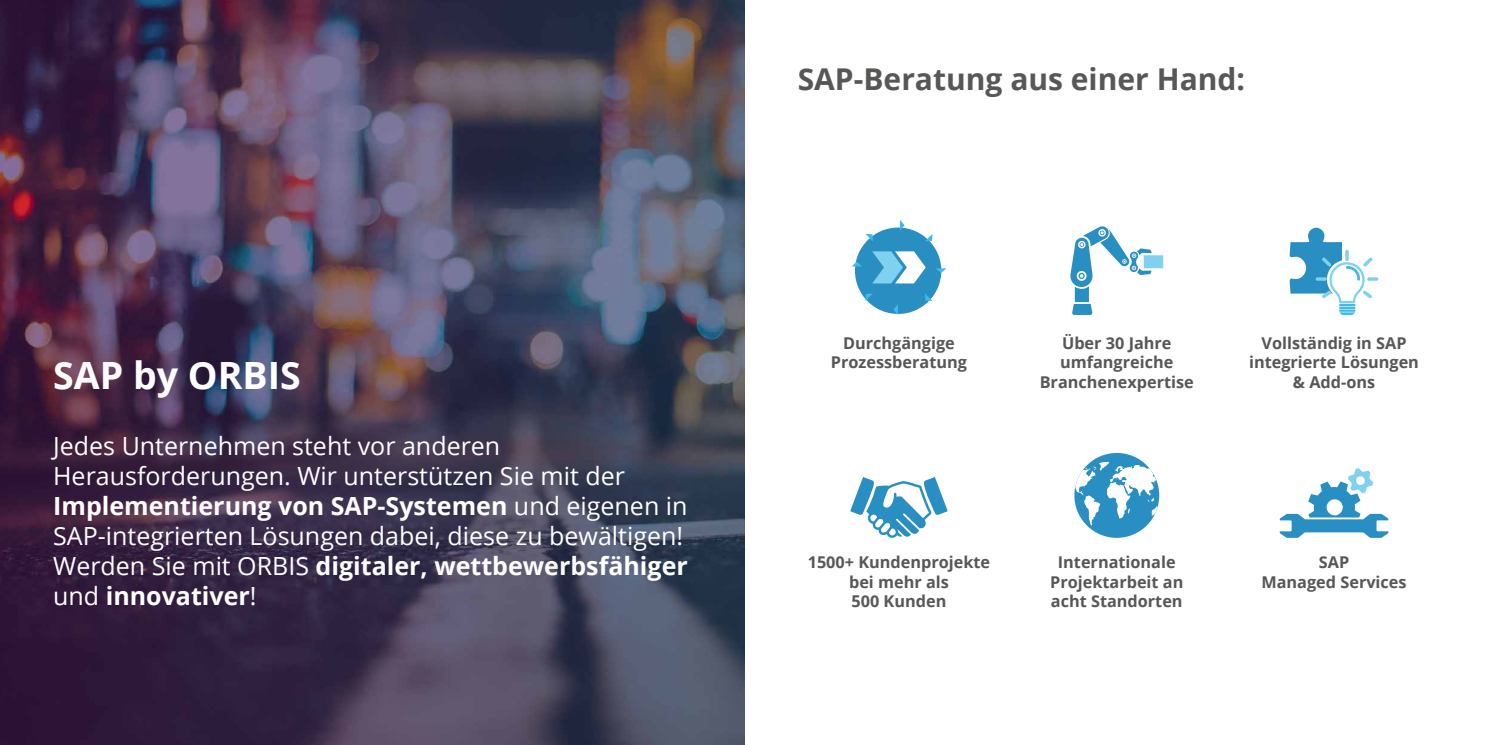
<style>
.page{position:relative;width:1489px;height:745px;background:#fff}
.page>*{position:absolute;margin:0;border:0;box-sizing:border-box;transform-origin:0 0}
.t1{font:700 37.5px "Open Sans";color:#fff}
.t2{font:700 30px "Open Sans";color:#575756}
.t3{font:25px/30px "Open Sans";color:#fff}
.t4{font:700 16.25px/19.5px "Open Sans";color:#575756;text-align:center}
.s1{font-weight:700}
</style>
<div class="page">
<img style="left:0;top:0;width:744px;height:744px">
<div style="left:855px;top:227px;width:86px;height:87px;background:#298fc2;border-radius:50%"></div>
<svg style="left:872px;top:251px;width:53px;height:32px"></svg>
<svg style="left:852px;top:262px;width:9px;height:4px"></svg>
<svg style="left:936px;top:268px;width:10px;height:5px"></svg>
<svg style="left:865px;top:293px;width:8px;height:8px"></svg>
<svg style="left:924px;top:234px;width:8px;height:7px"></svg>
<svg style="left:893px;top:306px;width:4px;height:8px"></svg>
<svg style="left:899px;top:220px;width:5px;height:10px"></svg>
<svg style="left:925px;top:294px;width:7px;height:7px"></svg>
<svg style="left:865px;top:234px;width:8px;height:7px"></svg>
<div style="left:1143px;top:255px;width:20px;height:13px;background:#80d1f0"></div>
<svg style="left:1070px;top:226px;width:81px;height:89px"></svg>
<hr style="left:1338px;top:303px;width:17px;height:3px;background:#40b8e8">
<hr style="left:1338px;top:306px;width:17px;height:3px;background:#40b8e8">
<svg style="left:1339px;top:309px;width:16px;height:6px"></svg>
<svg style="left:1289px;top:227px;width:89px;height:76px"></svg>
<svg style="left:850px;top:477px;width:97px;height:60px"></svg>
<div style="left:1074px;top:452px;width:85px;height:85px;background:#298fc2;border-radius:50%"></div>
<svg style="left:1074px;top:461px;width:84px;height:64px"></svg>
<svg style="left:1279px;top:468px;width:109px;height:69px"></svg>
<svg style="left:1355px;top:476px;width:9px;height:8px"></svg>
<div style="left:1326px;top:499px;width:16px;height:16px;background:#fff;border-radius:50%"></div>
<h1 class="t1" style="left:53px;top:348px;width:249px">SAP by ORBIS</h1>
<p class="t3" style="left:53px;top:430px;width:636px">Jedes Unternehmen steht vor anderen Herausforderungen. Wir unterstützen Sie mit der <span class="s1">Implementierung von SAP-Systemen</span> und eigenen in SAP-integrierten Lösungen dabei, diese zu bewältigen!<br>Werden Sie mit ORBIS <span class="s1">digitaler, wettbewerbsfähiger </span>und <span class="s1">innovativer</span>!</p>
<p class="t2" style="left:797px;top:58px;width:449px">SAP-Beratung aus einer Hand:</p>
<p class="t4" style="left:830px;top:332px;width:137px">Durchgängige<br>Prozessberatung</p>
<p class="t4" style="left:1039px;top:332px;width:156px">Über 30 Jahre umfangreiche<br>Branchenexpertise</p>
<p class="t4" style="left:1248px;top:332px;width:171px">Vollständig in SAP integrierte Lösungen &amp; Add-ons</p>
<p class="t4" style="left:807px;top:551px;width:184px">1500+ Kundenprojekte bei mehr als<br>500 Kunden</p>
<p class="t4" style="left:1050px;top:551px;width:135px">Internationale<br>Projektarbeit an acht Standorten</p>
<p class="t4" style="left:1261px;top:551px;width:147px">SAP<br>Managed Services</p>
</div>
